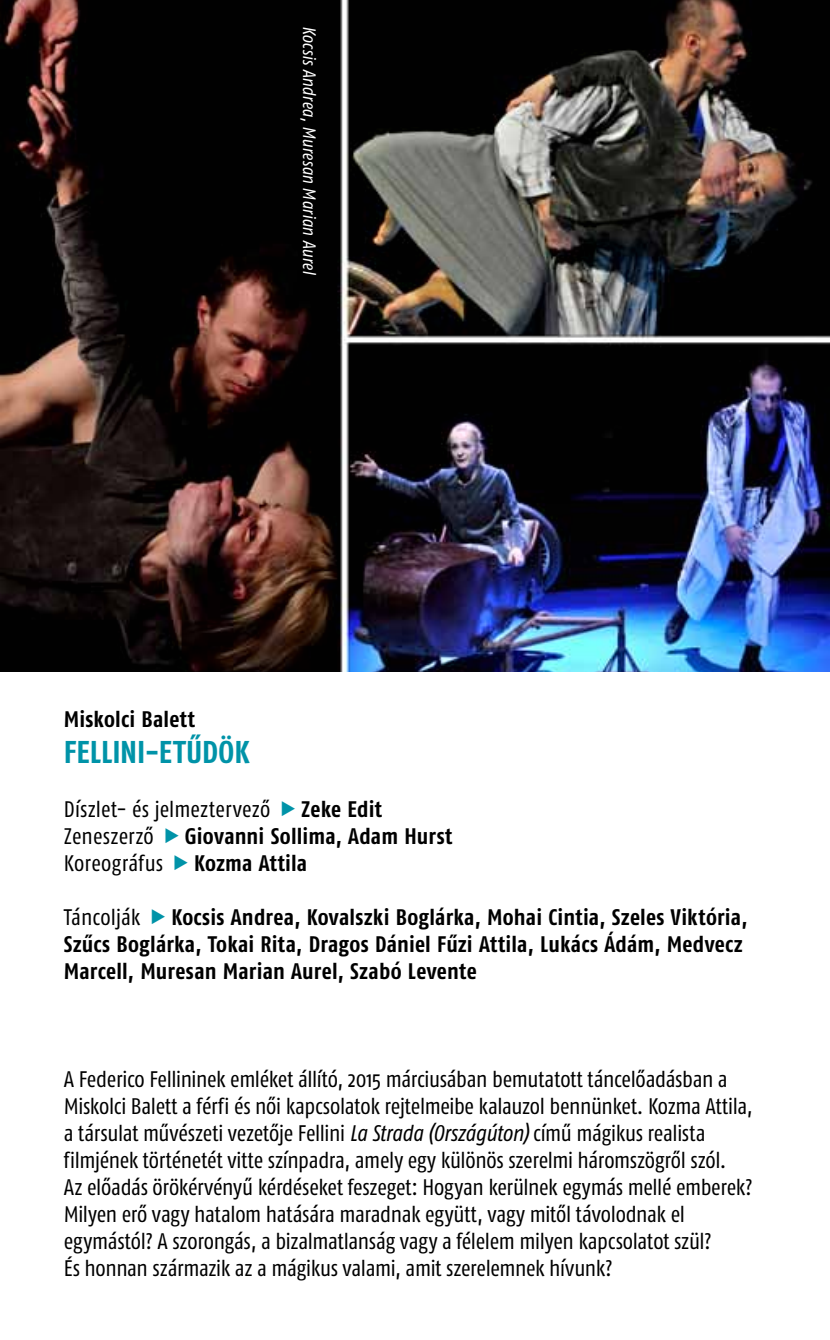
<style>
.page{position:relative;width:830px;height:1340px;background:#fff}
.page>*{position:absolute;margin:0;border:0;box-sizing:border-box;transform-origin:0 0}
.t1{font:700 31.5px "Fago Co";letter-spacing:.005em;color:#0093a8}
.t2{font:condensed 22.5px/27px "Fago Pro";letter-spacing:-.015em;color:#000}
.t3{font:700 22.5px/27px "Fago Co";letter-spacing:.01em;color:#000}
.t4{font:condensed 22.5px "Fago Pro";letter-spacing:.005em;color:#000}
.t5{font:condensed 22.5px "Fago Pro";letter-spacing:.01em;color:#000}
.t6{font:italic condensed 18px "Fago Pro";color:#fff}
.s1{color:#0093a8}
.s2{font-family:"Fago Co";font-weight:700;font-stretch:normal}
.s3{font-family:"Fago Pro";font-weight:400;font-stretch:condensed}
.s4{font-style:italic}
</style>
<div class="page">
<img style="left:1px;top:0;width:828px;height:672px">
<p class="t6" style="left:320px;top:26px;width:251px;rotate:90deg">Kocsis Andrea, Muresan Marian Aurel</p>
<p class="t3" style="left:64px;top:705px;width:133px">Miskolci Balett</p>
<h1 class="t1" style="left:64px;top:733px;width:155px">Fellini-etűdök</h1>
<p class="t4" style="left:64px;top:795px;width:319px">Díszlet- és jelmeztervező <span class="s1">◆</span> <span class="s2">Zeke Edit</span></p>
<p class="t3" style="left:64px;top:822px;width:390px"><span class="s3">Zeneszerző</span> <span class="s1">◆</span> Giovanni Sollima, Adam Hurst</p>
<p class="t5" style="left:64px;top:849px;width:245px">Koreográfus <span class="s1">◆</span> <span class="s2">Kozma Attila</span></p>
<p class="t3" style="left:64px;top:903px;width:684px"><span class="s3">Táncolják</span> <span class="s1">◆</span> Kocsis Andrea, Kovalszki Boglárka, Mohai Cintia, Szeles Viktória,<br>Szűcs Boglárka, Tokai Rita, Dragos Dániel Fűzi Attila, Lukács Ádám, Medvecz<br>Marcell, Muresan Marian Aurel, Szabó Levente</p>
<p class="t2" style="left:64px;top:1065px;width:690px">A Federico Fellininek emléket állító, 2015 márciusában bemutatott táncelőadásban a Miskolci Balett a férfi és női kapcsolatok rejtelmeibe kalauzol bennünket. Kozma Attila, a társulat művészeti vezetője Fellini <span class="s4">La Strada (Országúton)</span> című mágikus realista filmjének történetét vitte színpadra, amely egy különös szerelmi háromszögről szól.<br>Az előadás örökérvényű kérdéseket feszeget: Hogyan kerülnek egymás mellé emberek?<br>Milyen erő vagy hatalom hatására maradnak együtt, vagy mitől távolodnak el egymástól? A szorongás, a bizalmatlanság vagy a félelem milyen kapcsolatot szül?<br>És honnan származik az a mágikus valami, amit szerelemnek hívunk?</p>
</div>
